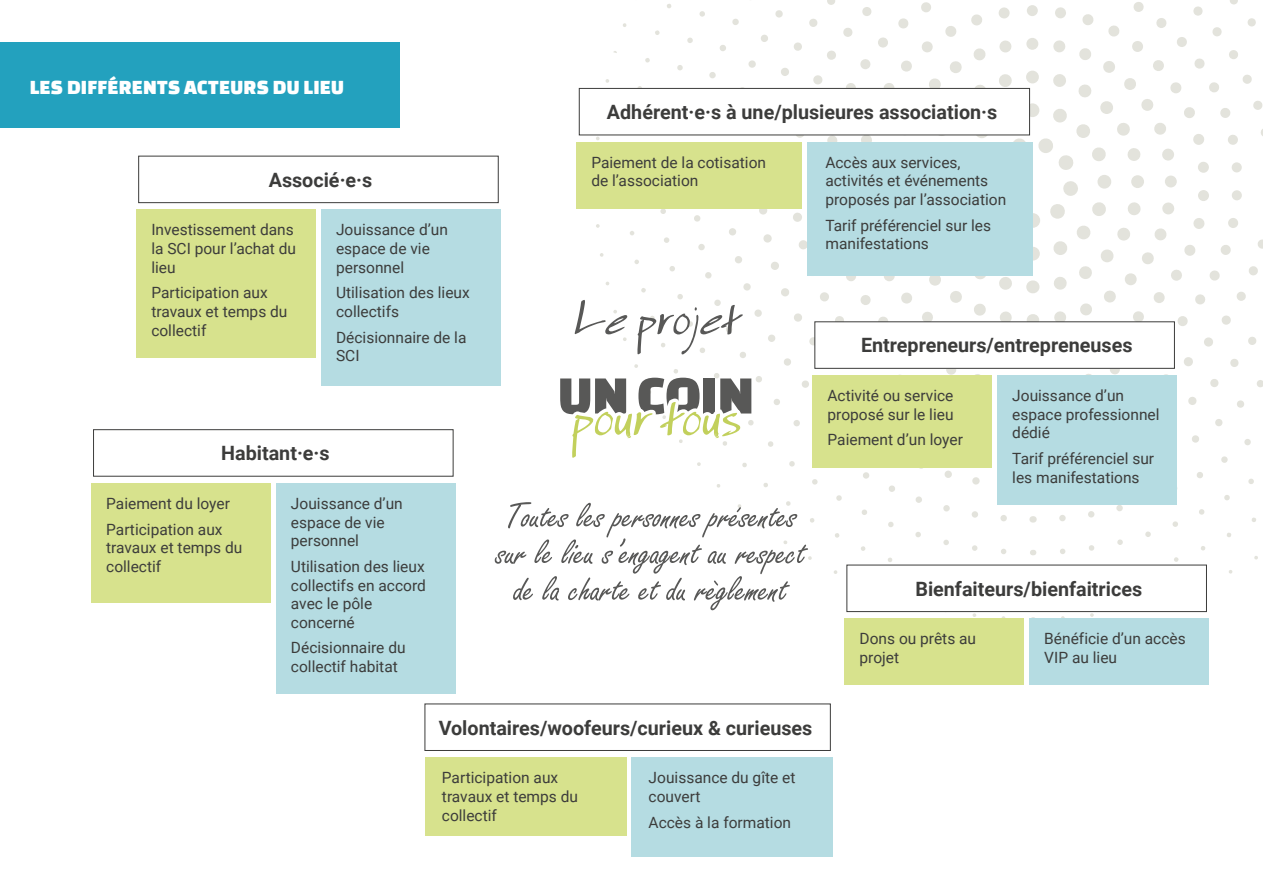
<style>
.page{position:relative;width:1263px;height:893px;background:#fff}
.page>*{position:absolute;margin:0;border:0;box-sizing:border-box;transform-origin:0 0}
.t1{font:21px "Changa One";letter-spacing:.01em;color:#fff}
.t2{font:700 19.8px "Roboto";color:#3c3c3b}
.t3{font:15.45px/18.6px "Roboto";color:#3c3c3b}
</style>
<div class="page">
<svg style="left:790px;top:18px;width:473px;height:406px"></svg>
<svg style="left:823px;top:0;width:419px;height:392px"></svg>
<svg style="left:856px;top:5px;width:353px;height:354px"></svg>
<svg style="left:888px;top:38px;width:289px;height:288px"></svg>
<svg style="left:921px;top:71px;width:223px;height:222px"></svg>
<svg style="left:954px;top:103px;width:157px;height:158px"></svg>
<div style="left:0;top:43px;width:400px;height:85px;background:#23a1be"></div>
<div style="left:138px;top:156px;width:360px;height:47px;border:1px solid #3c3c3b"></div>
<div style="left:93px;top:429px;width:360px;height:47px;border:1px solid #3c3c3b"></div>
<div style="left:847px;top:565px;width:360px;height:47px;border:1px solid #3c3c3b"></div>
<div style="left:579px;top:88px;width:450px;height:47px;background:#fff"></div>
<div style="left:579px;top:88px;width:451px;height:47px;border:1px solid #3c3c3b"></div>
<div style="left:425px;top:704px;width:405px;height:47px;border:1px solid #3c3c3b"></div>
<div style="left:321px;top:210px;width:180px;height:176px;background:#b5dce2"></div>
<div style="left:136px;top:210px;width:180px;height:148px;background:#d7e28d"></div>
<svg style="left:560px;top:378px;width:191px;height:80px"></svg>
<svg style="left:575px;top:300px;width:52px;height:34px"></svg>
<svg style="left:637px;top:305px;width:106px;height:49px"></svg>
<div style="left:276px;top:483px;width:180px;height:210px;background:#b5dce2"></div>
<div style="left:91px;top:483px;width:180px;height:120px;background:#d7e28d"></div>
<div style="left:1029px;top:619px;width:180px;height:66px;background:#b5dce2"></div>
<div style="left:844px;top:619px;width:180px;height:66px;background:#d7e28d"></div>
<div style="left:807px;top:142px;width:226px;height:134px;background:#b5dce2"></div>
<div style="left:576px;top:142px;width:225px;height:67px;background:#d7e28d"></div>
<div style="left:632px;top:757px;width:201px;height:100px;background:#b5dce2"></div>
<div style="left:425px;top:757px;width:201px;height:79px;background:#d7e28d"></div>
<div style="left:815px;top:322px;width:359px;height:46px;background:#fff"></div>
<div style="left:997px;top:375px;width:180px;height:129px;background:#b5dce2"></div>
<div style="left:812px;top:375px;width:180px;height:93px;background:#d7e28d"></div>
<svg style="left:495px;top:502px;width:313px;height:108px"></svg>
<h1 class="t1" style="left:30px;top:76px;width:316px">LES DIFFÉRENTS ACTEURS DU LIEU</h1>
<p class="t2" style="left:269px;top:166px;width:105px">Associé·e·s</p>
<p class="t3" style="left:151px;top:220px;width:146px">Investissement dans la SCI pour l’achat du lieu</p>
<p class="t3" style="left:151px;top:283px;width:138px">Participation aux travaux et temps du collectif</p>
<p class="t3" style="left:336px;top:220px;width:113px">Jouissance d’un espace de vie personnel</p>
<p class="t3" style="left:336px;top:283px;width:135px">Utilisation des lieux collectifs</p>
<p class="t3" style="left:336px;top:327px;width:132px">Décisionnaire de la<br>SCI</p>
<p class="t2" style="left:221px;top:439px;width:110px">Habitant·e·s</p>
<p class="t3" style="left:106px;top:490px;width:125px;line-height:25.7px">Paiement du loyer<br>Participation aux</p>
<p class="t3" style="left:106px;top:538px;width:138px">travaux et temps du collectif</p>
<p class="t3" style="left:291px;top:494px;width:113px">Jouissance d’un espace de vie personnel</p>
<p class="t3" style="left:291px;top:556px;width:136px">Utilisation des lieux collectifs en accord avec le pôle concerné</p>
<p class="t3" style="left:291px;top:638px;width:116px">Décisionnaire du collectif habitat</p>
<p class="t2" style="left:607px;top:98px;width:392px">Adhérent·e·s à une/plusieures association·s</p>
<p class="t3" style="left:591px;top:152px;width:176px">Paiement de la cotisation de l’association</p>
<p class="t3" style="left:825px;top:152px;width:182px">Accès aux services, activités et événements proposés par l’association</p>
<p class="t3" style="left:825px;top:215px;width:167px">Tarif préférenciel sur les manifestations</p>
<p class="t2" style="left:861px;top:332px;width:273px">Entrepreneurs/entrepreneuses</p>
<p class="t3" style="left:827px;top:386px;width:128px">Activité ou service proposé sur le lieu</p>
<p class="t3" style="left:827px;top:430px;width:137px">Paiement d’un loyer</p>
<p class="t3" style="left:1012px;top:386px;width:149px">Jouissance d’un espace professionnel dédié</p>
<p class="t3" style="left:1012px;top:449px;width:143px">Tarif préférenciel sur les manifestations</p>
<p class="t2" style="left:915px;top:575px;width:228px">Bienfaiteurs/bienfaitrices</p>
<p class="t3" style="left:859px;top:629px;width:118px">Dons ou prêts au projet</p>
<p class="t3" style="left:1044px;top:629px;width:143px">Bénéficie d’un accès<br>VIP au lieu</p>
<p class="t2" style="left:439px;top:714px;width:375px">Volontaires/woofeurs/curieux &amp; curieuses</p>
<p class="t3" style="left:442px;top:768px;width:138px">Participation aux travaux et temps du collectif</p>
<p class="t3" style="left:649px;top:768px;width:148px">Jouissance du gîte et couvert</p>
<p class="t3" style="left:649px;top:812px;width:144px">Accès à la formation</p>
</div>
